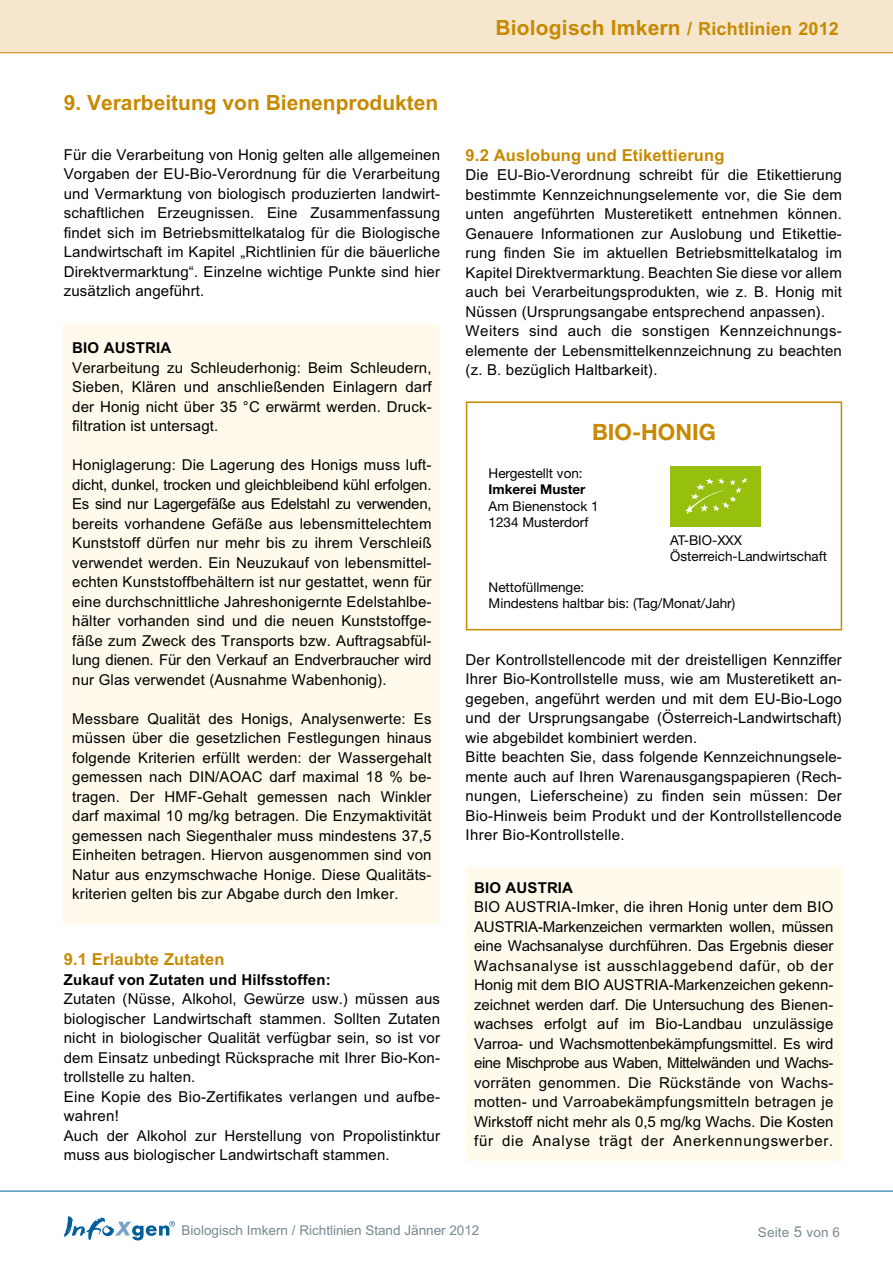
<style>
.page{position:relative;width:893px;height:1263px;background:#fff}
.page>*{position:absolute;margin:0;border:0;box-sizing:border-box;transform-origin:0 0}
.t1{font:700 22.5px "Helvetica Neue";color:#c78900}
.t2{font:700 21px "M Arial";color:#c78900}
.t3{font:700 16.5px "M Arial";letter-spacing:.01em;color:#c78900}
.t4{font:15px/19.5px "M Arial";letter-spacing:.01em;color:#000;text-align:justify}
.t5{font:700 15px "M Arial";letter-spacing:.01em;color:#000}
.t6{font:13.5px/16.2px "Helvetica Neue";color:#000}
.t7{font:13.5px "M Arial";color:#798991}
.t8{font:700 13.5px "Helvetica Neue";color:#000}
.s1{font-size:18px}
.s2{font-size:15px}
</style>
<div class="page">
<div style="left:0;top:0;width:893px;height:53px;background:#f5e6cd"></div>
<svg style="left:64px;top:1216px;width:111px;height:24px"></svg>
<hr style="left:0;top:1191px;width:893px;height:1px;background:#005f9b">
<div style="left:466px;top:867px;width:376px;height:294px;background:#fffaec"></div>
<div style="left:466px;top:401px;width:376px;height:229px;border:2px solid #c78900"></div>
<div style="left:670px;top:466px;width:91px;height:60px;background:#97bf0d"></div>
<svg style="left:685px;top:478px;width:63px;height:36px"></svg>
<div style="left:64px;top:324px;width:376px;height:601px;background:#fffaec"></div>
<h2 class="t2" style="left:64px;top:91px;width:376px">9. Verarbeitung von Bienenprodukten</h2>
<p class="t4" style="left:64px;top:145px;width:378px">Für die Verarbeitung von Honig gelten alle allgemeinen Vorgaben der EU-Bio-Verordnung für die Verarbeitung und Vermarktung von biologisch produzierten landwirt&shy;schaftlichen Erzeugnissen. Eine Zusammenfassung findet sich im Betriebsmittelkatalog für die Biologische Landwirtschaft im Kapitel „Richtlinien für die bäuerliche Direktvermarktung“. Einzelne wichtige Punkte sind hier zusätzlich angeführt.</p>
<p class="t5" style="left:72px;top:339px;width:101px">BIO AUSTRIA</p>
<p class="t4" style="left:72px;top:358px;width:361px">Verarbeitung zu Schleuderhonig: Beim Schleudern, Sieben, Klären und anschließenden Einlagern darf der Honig nicht über 35 °C erwärmt werden. Druck&shy;filtration ist untersagt.</p>
<p class="t4" style="left:72px;top:455px;width:361px">Honiglagerung: Die Lagerung des Honigs muss luft&shy;dicht, dunkel, trocken und gleichbleibend kühl erfolgen.<br>Es sind nur Lagergefäße aus Edelstahl zu verwenden, bereits vorhandene Gefäße aus lebensmittelechtem Kunststoff dürfen nur mehr bis zu ihrem Verschleiß verwendet werden. Ein Neuzukauf von lebensmittel&shy;echten Kunststoffbehältern ist nur gestattet, wenn für eine durchschnittliche Jahreshonigernte Edelstahlbe&shy;hälter vorhanden sind und die neuen Kunststoffge&shy;fäße zum Zweck des Transports bzw. Auftragsabfül&shy;lung dienen. Für den Verkauf an Endverbraucher wird nur Glas verwendet (Ausnahme Wabenhonig).</p>
<p class="t4" style="left:72px;top:709px;width:361px">Messbare Qualität des Honigs, Analysenwerte: Es müssen über die gesetzlichen Festlegungen hinaus folgende Kriterien erfüllt werden: der Wassergehalt gemessen nach DIN/AOAC darf maximal 18 % be&shy;tragen. Der HMF-Gehalt gemessen nach Winkler darf maximal 10 mg/kg betragen. Die Enzymaktivität gemessen nach Siegenthaler muss mindestens 37,5<br>Einheiten betragen. Hiervon ausgenommen sind von Natur aus enzymschwache Honige. Diese Qualitäts&shy;kriterien gelten bis zur Abgabe durch den Imker.</p>
<p class="t3" style="left:64px;top:950px;width:162px">9.1 Erlaubte Zutaten</p>
<p class="t5" style="left:64px;top:971px;width:268px">Zukauf von Zutaten und Hilfsstoffen:</p>
<p class="t4" style="left:64px;top:989px;width:378px;text-align:left">Zutaten (Nüsse, Alkohol, Gewürze usw.) müssen aus biologischer Landwirtschaft stammen. Sollten Zutaten nicht in biologischer Qualität verfügbar sein, so ist vor dem Einsatz unbedingt Rücksprache mit Ihrer Bio-Kon&shy;trollstelle zu halten.<br>Eine Kopie des Bio-Zertifikates verlangen und aufbe&shy;wahren!<br>Auch der Alkohol zur Herstellung von Propolistinktur muss aus biologischer Landwirtschaft stammen.</p>
<h2 class="t2" style="left:495px;top:16px;width:345px">Biologisch Imkern <span class="s1">/ Richtlinien 2012</span></h2>
<p class="t3" style="left:466px;top:145px;width:260px">9.2 Auslobung und Etikettierung</p>
<p class="t4" style="left:466px;top:165px;width:378px;text-align:left">Die EU-Bio-Verordnung schreibt für die Etikettierung bestimmte Kennzeichnungselemente vor, die Sie dem unten angeführten Musteretikett entnehmen können.<br>Genauere Informationen zur Auslobung und Etikettie&shy;rung finden Sie im aktuellen Betriebsmittelkatalog im Kapitel Direktvermarktung. Beachten Sie diese vor allem auch bei Verarbeitungsprodukten, wie z. B. Honig mit Nüssen (Ursprungsangabe entsprechend anpassen).<br>Weiters sind auch die sonstigen Kennzeichnungs&shy;elemente der Lebensmittelkennzeichnung zu beachten (z. B. bezüglich Haltbarkeit).</p>
<h1 class="t1" style="left:592px;top:418px;width:125px">BIO-HONIG</h1>
<p class="t6" style="left:489px;top:465px;width:96px">Hergestellt von:</p>
<p class="t8" style="left:489px;top:481px;width:98px">Imkerei Muster</p>
<p class="t6" style="left:489px;top:497px;width:112px">Am Bienenstock 1<br>1234 Musterdorf</p>
<p class="t6" style="left:670px;top:531px;width:158px">AT-BIO-XXX<br>Österreich-Landwirtschaft</p>
<p class="t6" style="left:489px;top:578px;width:248px">Nettofüllmenge:<br>Mindestens haltbar bis: (Tag/Monat/Jahr)</p>
<p class="t4" style="left:466px;top:650px;width:378px;text-align:left">Der Kontrollstellencode mit der dreistelligen Kennziffer Ihrer Bio-Kontrollstelle muss, wie am Musteretikett an&shy;gegeben, angeführt werden und mit dem EU-Bio-Logo und der Ursprungsangabe (Österreich-Landwirtschaft) wie abgebildet kombiniert werden.<br>Bitte beachten Sie, dass folgende Kennzeichnungsele&shy;mente auch auf Ihren Warenausgangspapieren (Rech&shy;nungen, Lieferscheine) zu finden sein müssen: Der Bio-Hinweis beim Produkt und der Kontrollstellencode Ihrer Bio-Kontrollstelle.</p>
<p class="t5" style="left:474px;top:879px;width:100px">BIO AUSTRIA</p>
<p class="t4" style="left:474px;top:897px;width:361px">BIO AUSTRIA-Imker, die ihren Honig unter dem BIO AUSTRIA-Markenzeichen vermarkten wollen, müssen eine Wachsanalyse durchführen. Das Ergebnis dieser Wachsanalyse ist ausschlaggebend dafür, ob der Honig mit dem BIO AUSTRIA-Markenzeichen gekenn&shy;zeichnet werden darf. Die Untersuchung des Bienen&shy;wachses erfolgt auf im Bio-Landbau unzulässige Varroa- und Wachsmottenbekämpfungsmittel. Es wird eine Mischprobe aus Waben, Mittelwänden und Wachs&shy;vorräten genommen. Die Rückstände von Wachs&shy;motten- und Varroabekämpfungsmitteln betragen je Wirkstoff nicht mehr als 0,5 mg/kg Wachs. Die Kosten für die Analyse trägt der Anerkennungswerber.</p>
<p class="t7" style="left:182px;top:1223px;width:299px">Biologisch Imkern / Richtlinien Stand Jänner 2012</p>
<p class="t7" style="left:758px;top:1224px;width:84px">Seite <span class="s2">5</span> von 6</p>
</div>
